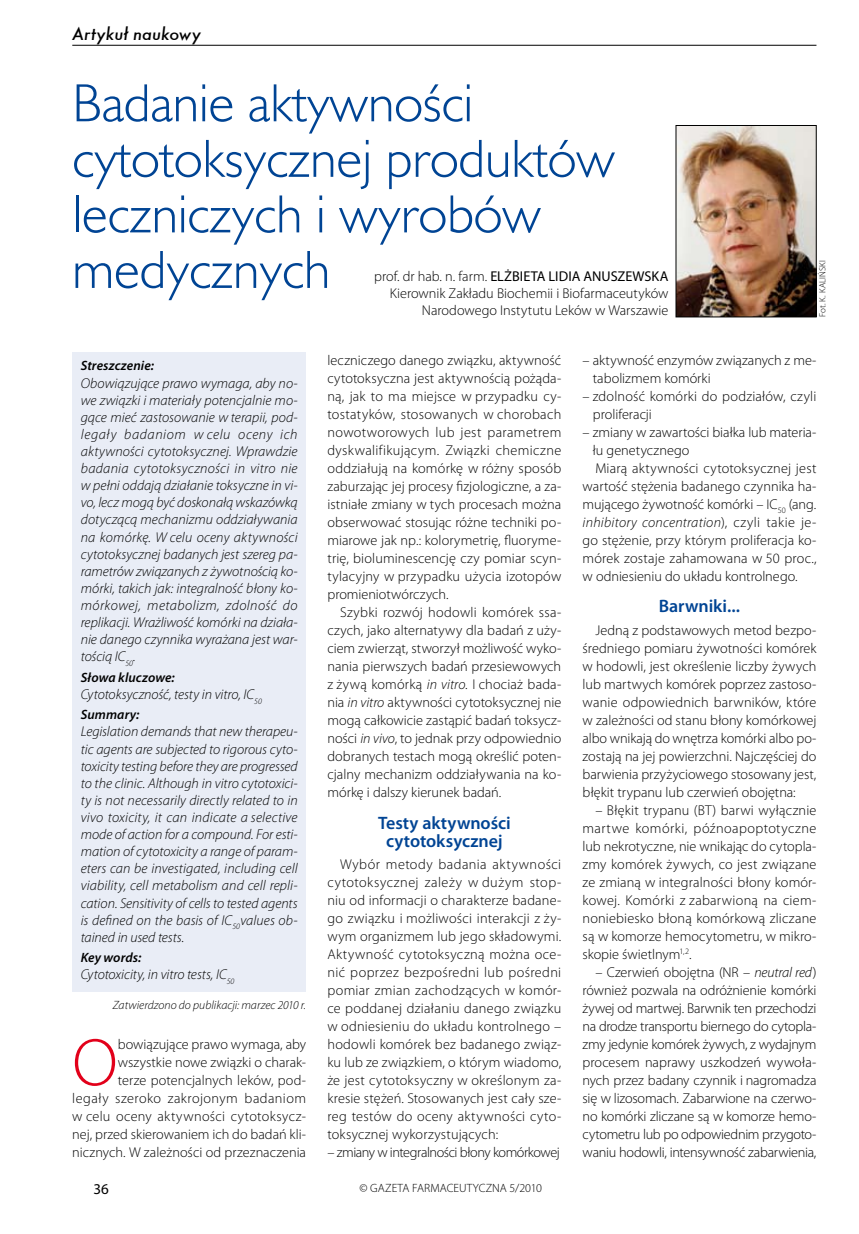
<style>
.page{position:relative;width:859px;height:1234px;background:#fff}
.page>*{position:absolute;margin:0;border:0;box-sizing:border-box;transform-origin:0 0}
.t1{font:300 67.65px "Myriad Pro";color:#e2001a}
.t2{font:54px/55.5px "Humanst 521 Lt EU Normal";color:#004494}
.t3{font:600 18px/18px "Myriad Pro";color:#004494;text-align:center}
.t4{font:italic 500 16.5px "Futura";letter-spacing:.01em;color:#000}
.t5{font:15px "Myriad Pro";color:#000}
.t6{font:300 14.25px/18px "Myriad Pro";letter-spacing:.005em;color:#000;text-align:justify}
.t7{font:italic 300 14.25px/17.1px "Myriad Pro";color:#000;text-align:justify}
.t8{font:300 14.25px "Myriad Pro";letter-spacing:-.035em;color:#000}
.t9{font:italic 600 13.5px "Myriad Pro";letter-spacing:.005em;color:#000}
.t10{font:italic 300 12px "Myriad Pro";letter-spacing:.005em;color:#000}
.t11{font:300 12px "Myriad Pro";color:#000}
.t12{font:300 9px "Myriad Pro";letter-spacing:.01em;color:#000}
.s1{font-weight:400}
.s2{font-style:italic}
.s3{font-style:normal}
</style>
<div class="page">
<div style="left:72px;top:351px;width:234px;height:640px;background:#e9edf6"></div>
<hr style="left:72px;top:45px;width:744px;height:1px;background:#000">
<img style="left:678px;top:127px;width:136px;height:188px">
<div style="left:676px;top:125px;width:140px;height:192px;border:1px solid #000"></div>
<p class="t4" style="left:72px;top:23px;width:130px">Artykuł naukowy</p>
<h2 class="t2" style="left:72px;top:74px;width:544px">Badanie aktywności cytotoksycznej produktów leczniczych i wyrobów medycznych</h2>
<p class="t6" style="left:374px;top:267px;width:296px;line-height:17.1px;text-align:right">prof. dr hab. n. farm. <span class="s1">ELŻBIETA LIDIA ANUSZEWSKA<br></span>Kierownik Zakładu Biochemii i Biofarmaceutyków<br>Narodowego Instytutu Leków w Warszawie</p>
<p class="t12" style="left:817px;top:317px;width:59px;rotate:-90deg">Fot. K. KALIŃSKI</p>
<p class="t9" style="left:81px;top:357px;width:75px">Streszczenie:</p>
<p class="t7" style="left:81px;top:374px;width:218px">Obowiązujące prawo wymaga, aby no&shy;we związki i materiały potencjalnie mo&shy;gące mieć zastosowanie w terapii, pod&shy;legały badaniom w celu oceny ich aktywności cytotoksycznej. Wprawdzie badania cytotoksyczności in vitro nie w pełni oddają działanie toksyczne in vi&shy;vo, lecz mogą być doskonałą wskazówką dotyczącą mechanizmu oddziaływania na komórkę. W celu oceny aktywności cytotoksycznej badanych jest szereg pa&shy;rametrów związanych z żywotnością ko&shy;mórki, takich jak: integralność błony ko&shy;mórkowej, metabolizm, zdolność do replikacji. Wrażliwość komórki na działa&shy;nie danego czynnika wyrażana jest war&shy;tością IC<sub>50</sub>.</p>
<p class="t9" style="left:81px;top:668px;width:96px">Słowa kluczowe:</p>
<p class="t7" style="left:81px;top:685px;width:183px">Cytotoksyczność, testy in vitro, IC<sub>50</sub></p>
<p class="t9" style="left:81px;top:706px;width:60px">Summary:</p>
<p class="t7" style="left:81px;top:723px;width:218px">Legislation demands that new therapeu&shy;tic agents are subjected to rigorous cyto&shy;toxicity testing before they are progressed to the clinic. Although in vitro cytotoxici&shy;ty is not necessarily directly related to in vivo toxicity, it can indicate a selective mode of action for a compound. For esti&shy;mation of cytotoxicity a range of param&shy;eters can be investigated, including cell viability, cell metabolism and cell repli&shy;cation. Sensitivity of cells to tested agents is defined on the basis of IC<sub>50</sub>values ob&shy;tained in used tests.</p>
<p class="t9" style="left:81px;top:948px;width:62px">Key words:</p>
<p class="t7" style="left:81px;top:965px;width:155px">Cytotoxicity, in vitro tests, IC<sub>50</sub></p>
<p class="t10" style="left:113px;top:997px;width:195px">Zatwierdzono do publikacji: marzec 2010 r.</p>
<h1 class="t1" style="left:72px;top:1021px;width:47px">O</h1>
<p class="t6" style="left:72px;top:1035px;width:235px;text-align:right">bowiązujące prawo wymaga, aby wszystkie nowe związki o charak-<br>terze potencjalnych leków, pod-<br>legały szeroko zakrojonym badaniom w celu oceny aktywności cytotoksycz&shy;nej, przed skierowaniem ich do badań kli&shy;nicznych. W zależności od przeznaczenia</p>
<p class="t5" style="left:94px;top:1179px;width:17px">36</p>
<p class="t6" style="left:327px;top:351px;width:235px">leczniczego danego związku, aktywność cytotoksyczna jest aktywnością pożąda&shy;ną, jak to ma miejsce w przypadku cy&shy;tostatyków, stosowanych w chorobach nowotworowych lub jest parametrem dyskwalifikującym. Związki chemiczne oddziałują na komórkę w różny sposób zaburzając jej procesy fizjologiczne, a za&shy;istniałe zmiany w tych procesach można obserwować stosując różne techniki po&shy;miarowe jak np.: kolorymetrię, fluoryme&shy;trię, bioluminescencję czy pomiar scyn&shy;tylacyjny w przypadku użycia izotopów promieniotwórczych.</p>
<p class="t6" style="left:327px;top:603px;width:235px;text-indent:13px">Szybki rozwój hodowli komórek ssa&shy;czych, jako alternatywy dla badań z uży&shy;ciem zwierząt, stworzył możliwość wyko&shy;nania pierwszych badań przesiewowych z żywą komórką <span class="s2">in vitro</span>. I chociaż bada&shy;nia <span class="s2">in vitro</span> aktywności cytotoksycznej nie mogą całkowicie zastąpić badań toksycz&shy;ności <span class="s2">in vivo</span>, to jednak przy odpowiednio dobranych testach mogą określić poten&shy;cjalny mechanizm oddziaływania na ko&shy;mórkę i dalszy kierunek badań.</p>
<p class="t3" style="left:378px;top:812px;width:134px">Testy aktywności cytotoksycznej</p>
<p class="t6" style="left:327px;top:855px;width:235px;text-indent:13px">Wybór metody badania aktywności cytotoksycznej zależy w dużym stop&shy;niu od informacji o charakterze badane&shy;go związku i możliwości interakcji z ży&shy;wym organizmem lub jego składowymi.<br>Aktywność cytotoksyczną można oce&shy;nić poprzez bezpośredni lub pośredni pomiar zmian zachodzących w komór&shy;ce poddanej działaniu danego związku w odniesieniu do układu kontrolnego – hodowli komórek bez badanego związ&shy;ku lub ze związkiem, o którym wiadomo, że jest cytotoksyczny w określonym za&shy;kresie stężeń. Stosowanych jest cały sze&shy;reg testów do oceny aktywności cyto&shy;toksycznej wykorzystujących:</p>
<p class="t8" style="left:327px;top:1143px;width:234px">– zmiany w integralności błony komórkowej</p>
<p class="t11" style="left:360px;top:1180px;width:184px">© GAZETA FARMACEUTYCZNA 5/2010</p>
<p class="t6" style="left:593px;top:351px;width:225px;text-indent:-10px">– aktywność enzymów związanych z me&shy;tabolizmem komórki</p>
<p class="t6" style="left:593px;top:387px;width:225px;text-indent:-10px">– zdolność komórki do podziałów, czyli proliferacji</p>
<p class="t6" style="left:583px;top:423px;width:235px">– zmiany w zawartości białka lub materia-</p>
<p class="t6" style="left:593px;top:441px;width:98px">łu genetycznego</p>
<p class="t6" style="left:595px;top:459px;width:223px">Miarą aktywności cytotoksycznej jest</p>
<p class="t6" style="left:583px;top:477px;width:235px">wartość stężenia badanego czynnika ha-</p>
<p class="t6" style="left:583px;top:495px;width:235px">mującego żywotność komórki – IC<sub>50</sub> (ang.</p>
<p class="t7" style="left:583px;top:513px;width:235px">inhibitory concentration<span class="s3">), czyli takie je-</span></p>
<p class="t6" style="left:583px;top:531px;width:235px">go stężenie, przy którym proliferacja ko-</p>
<p class="t6" style="left:583px;top:549px;width:235px">mórek zostaje zahamowana w 50 proc.,</p>
<p class="t6" style="left:583px;top:567px;width:217px">w odniesieniu do układu kontrolnego.</p>
<p class="t3" style="left:659px;top:596px;width:83px">Barwniki...</p>
<p class="t6" style="left:583px;top:621px;width:235px;text-indent:13px">Jedną z podstawowych metod bezpo&shy;średniego pomiaru żywotności komórek w hodowli, jest określenie liczby żywych lub martwych komórek poprzez zastoso&shy;wanie odpowiednich barwników, które w zależności od stanu błony komórkowej albo wnikają do wnętrza komórki albo po&shy;zostają na jej powierzchni. Najczęściej do barwienia przyżyciowego stosowany jest, błękit trypanu lub czerwień obojętna:</p>
<p class="t6" style="left:583px;top:801px;width:235px;text-indent:13px">– Błękit trypanu (BT) barwi wyłącznie martwe komórki, późnoapoptotyczne lub nekrotyczne, nie wnikając do cytopla&shy;zmy komórek żywych, co jest związane ze zmianą w integralności błony komór&shy;kowej. Komórki z zabarwioną na ciem&shy;noniebiesko błoną komórkową zliczane są w komorze hemocytometru, w mikro&shy;skopie świetlnym<sup>1,2</sup>.</p>
<p class="t6" style="left:583px;top:963px;width:235px;text-indent:13px">– Czerwień obojętna (NR – <span class="s2">neutral red</span>) również pozwala na odróżnienie komórki żywej od martwej. Barwnik ten przechodzi na drodze transportu biernego do cytopla&shy;zmy jedynie komórek żywych, z wydajnym procesem naprawy uszkodzeń wywoła&shy;nych przez badany czynnik i nagromadza się w lizosomach. Zabarwione na czerwo&shy;no komórki zliczane są w komorze hemo&shy;cytometru lub po odpowiednim przygoto&shy;waniu hodowli, intensywność zabarwienia,</p>
</div>
